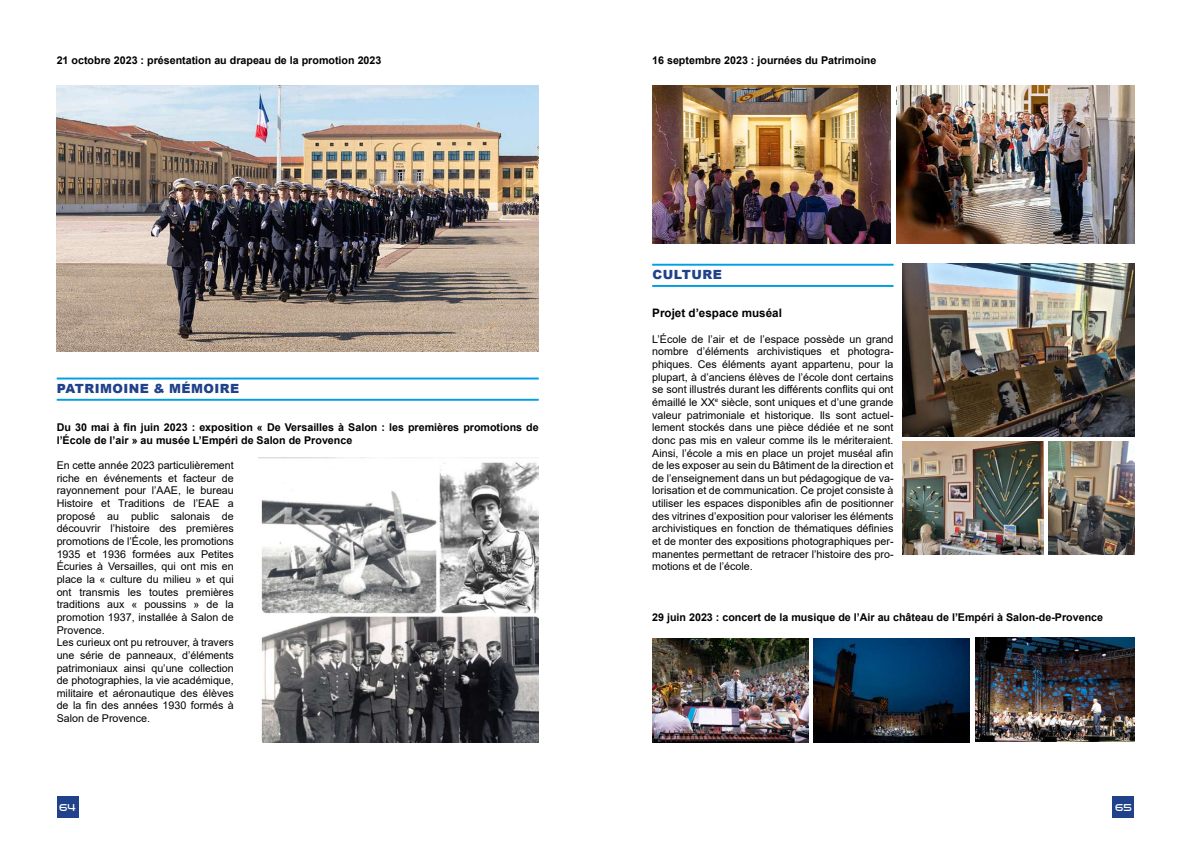
<style>
.page{position:relative;width:1191px;height:842px;background:#fff}
.page>*{position:absolute;margin:0;border:0;box-sizing:border-box;transform-origin:0 0}
.t1{font:900 12.6px "Arial";letter-spacing:.035em;color:#20428b}
.t2{font:700 11.7px "Arial";color:#000}
.t3{font:10.7px/12.6px "Arial";color:#000}
.t4{font:700 10.7px/12.6px "Arial";color:#000}
.t5{font:9.6px "Good Times Rg";color:#fff}
</style>
<div class="page">
<div style="left:57px;top:797px;width:21px;height:21px;background:#20428b"></div>
<div style="left:1112px;top:797px;width:22px;height:21px;background:#20428b"></div>
<hr style="left:57px;top:378px;width:482px;height:1px;background:#009fe3">
<hr style="left:57px;top:399px;width:482px;height:2px;background:#009fe3">
<hr style="left:652px;top:264px;width:241px;height:2px;background:#009fe3">
<hr style="left:652px;top:285px;width:241px;height:2px;background:#009fe3">
<img style="left:57px;top:85px;width:482px;height:266px">
<img style="left:259px;top:458px;width:280px;height:285px">
<img style="left:652px;top:85px;width:238px;height:159px">
<img style="left:896px;top:85px;width:238px;height:159px">
<img style="left:902px;top:263px;width:232px;height:174px">
<img style="left:902px;top:441px;width:141px;height:113px">
<img style="left:1048px;top:441px;width:86px;height:113px">
<img style="left:813px;top:639px;width:156px;height:104px">
<img style="left:975px;top:638px;width:159px;height:104px">
<img style="left:652px;top:639px;width:156px;height:104px">
<p class="t4" style="left:57px;top:55px;width:326px">21 octobre 2023 : présentation au drapeau de la promotion 2023</p>
<p class="t1" style="left:57px;top:380px;width:184px">PATRIMOINE &amp; MÉMOIRE</p>
<p class="t4" style="left:57px;top:421px;width:483px">Du 30 mai à fin juin 2023 : exposition « De Versailles à Salon : les premières promotions de l’École de l’air » au musée L’Empéri de Salon de Provence</p>
<p class="t3" style="left:57px;top:459px;width:179px">En cette année 2023 particulièrement riche en événements et facteur de rayonnement pour l’AAE, le bureau Histoire et Traditions de l’EAE a proposé au public salonais de découvrir l’histoire des premières promotions de l’École, les promotions 1935 et 1936 formées aux Petites Écuries à Versailles, qui ont mis en place la « culture du milieu » et qui ont transmis les toutes premières traditions aux « poussins » de la promotion 1937, installée à Salon de Provence.<br>Les curieux ont pu retrouver, à travers une série de panneaux, d’éléments patrimoniaux ainsi qu’une collection de photographies, la vie académique, militaire et aéronautique des élèves de la fin des années 1930 formés à Salon de Provence.</p>
<p class="t4" style="left:652px;top:55px;width:226px">16 septembre 2023 : journées du Patrimoine</p>
<p class="t1" style="left:652px;top:266px;width:71px">CULTURE</p>
<p class="t2" style="left:652px;top:305px;width:131px">Projet d’espace muséal</p>
<p class="t3" style="left:652px;top:333px;width:243px;text-align:justify">L’École de l’air et de l’espace possède un grand nombre d’éléments archivistiques et photogra&shy;phiques. Ces éléments ayant appartenu, pour la plupart, à d’anciens élèves de l’école dont certains se sont illustrés durant les différents conflits qui ont émaillé le XX<sup>e</sup> siècle, sont uniques et d’une grande valeur patrimoniale et historique. Ils sont actuel&shy;lement stockés dans une pièce dédiée et ne sont donc pas mis en valeur comme ils le mériteraient.<br>Ainsi, l’école a mis en place un projet muséal afin de les exposer au sein du Bâtiment de la direction et de l’enseignement dans un but pédagogique de va&shy;lorisation et de communication. Ce projet consiste à utiliser les espaces disponibles afin de positionner des vitrines d’exposition pour valoriser les éléments archivistiques en fonction de thématiques définies et de monter des expositions photographiques per&shy;manentes permettant de retracer l’histoire des pro&shy;motions et de l’école.</p>
<p class="t4" style="left:652px;top:611px;width:452px">29 juin 2023 : concert de la musique de l’Air au château de l’Empéri à Salon-de-Provence</p>
<p class="t5" style="left:59px;top:802px;width:18px">64</p>
<p class="t5" style="left:1115px;top:802px;width:18px">65</p>
</div>
